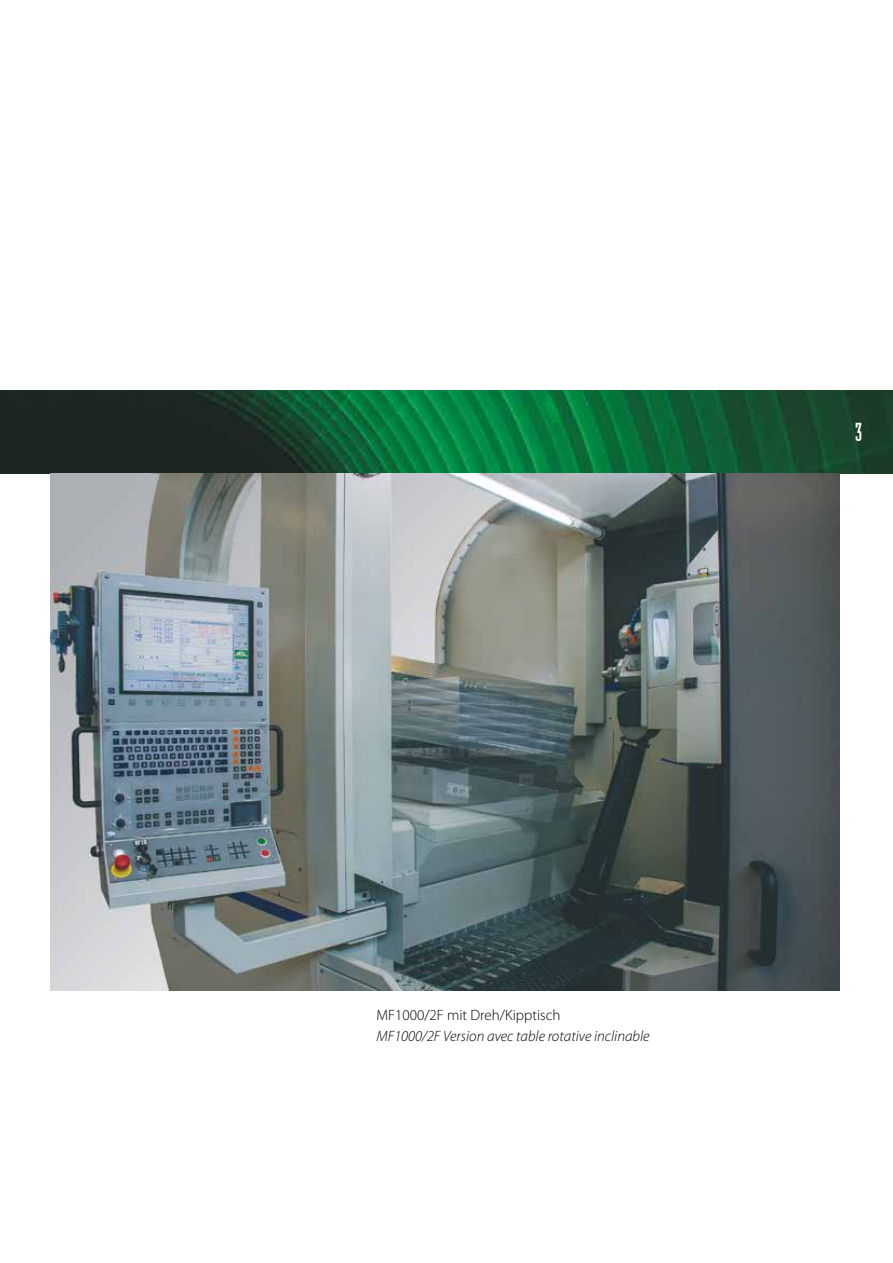
<style>
.page{position:relative;width:893px;height:1263px;background:#fff}
.page>*{position:absolute;margin:0;border:0;box-sizing:border-box;transform-origin:0 0}
.t1{font:25.5px "Industria LT Std Solid";color:#fff}
.t2{font:italic 300 15px "Myriad Pro";color:#000}
.t3{font:300 15px "Myriad Pro";color:#000}
</style>
<div class="page">
<img style="left:0;top:390px;width:893px;height:83px">
<img style="left:50px;top:473px;width:789px;height:517px">
<h1 class="t1" style="left:855px;top:418px;width:9px">3</h1>
<p class="t3" style="left:376px;top:1006px;width:186px">MF1000/2F mit Dreh/Kipptisch</p>
<p class="t2" style="left:376px;top:1027px;width:275px">MF1000/2F Version avec table rotative inclinable</p>
</div>
